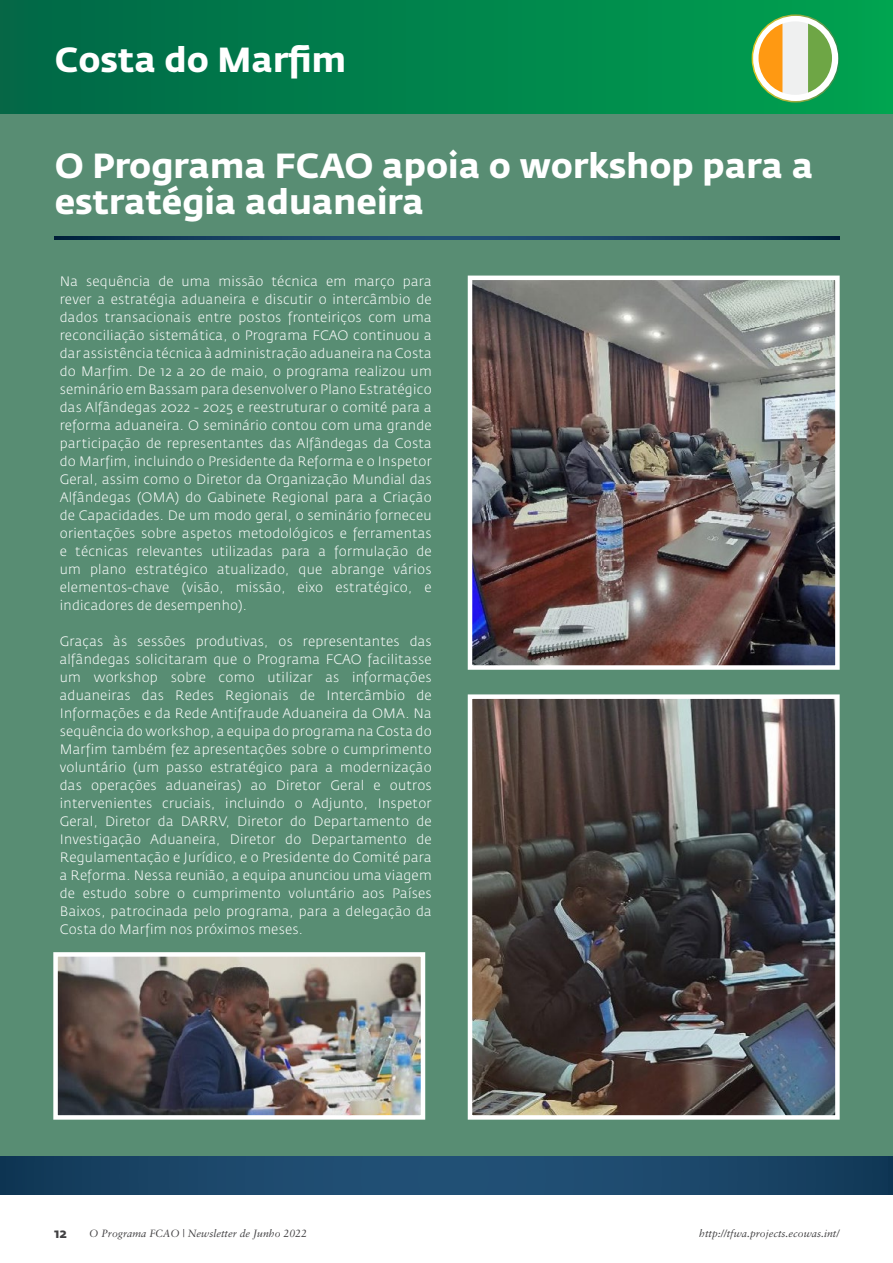
<style>
.page{position:relative;width:893px;height:1263px;background:#fff}
.page>*{position:absolute;margin:0;border:0;box-sizing:border-box;transform-origin:0 0}
.t1{font:700 34.5px/36px "Fedra Sans Std";color:#fff}
.t2{font:300 13.5px/18px "Fedra Sans Std";letter-spacing:.02em;color:#fff;text-align:justify}
.t3{font:700 13.5px "Fedra Sans Std";color:#414042}
.t4{font:italic 10.5px "Sabon LT Std";color:#414042}
</style>
<div class="page">
<div style="left:0;top:113px;width:893px;height:1082px;background:#588d73"></div>
<div style="left:0;top:0;width:893px;height:113px;background:linear-gradient(to right,#006647,#00a250)"></div>
<svg style="left:0;top:1157px;width:888px;height:38px;background:#1b4669"></svg>
<svg style="left:752px;top:15px;width:87px;height:87px"></svg>
<div style="left:752px;top:14px;width:88px;height:89px;border:2px solid #fff;border-radius:50%"></div>
<svg style="left:758px;top:21px;width:74px;height:74px"></svg>
<svg style="left:55px;top:236px;width:785px;height:4px;background:#153f60"></svg>
<img style="left:473px;top:281px;width:362px;height:384px">
<div style="left:468px;top:276px;width:372px;height:394px;border:4px solid #fff"></div>
<img style="left:473px;top:699px;width:362px;height:416px">
<div style="left:468px;top:694px;width:372px;height:426px;border:4px solid #fff"></div>
<img style="left:58px;top:957px;width:362px;height:158px">
<div style="left:53px;top:952px;width:372px;height:168px;border:4px solid #fff"></div>
<div style="left:888px;top:1157px;width:5px;height:38px;background:#0d3452"></div>
<h1 class="t1" style="left:55px;top:42px;width:293px">Costa do Marfim</h1>
<h1 class="t1" style="left:55px;top:148px;width:760px">O Programa FCAO apoia o workshop para a estratégia aduaneira</h1>
<p class="t2" style="left:60px;top:272px;width:373px">Na sequência de uma missão técnica em março para rever a estratégia aduaneira e discutir o intercâmbio de dados transacionais entre postos fronteiriços com uma reconciliação sistemática, o Programa FCAO continuou a dar assistência técnica à administração aduaneira na Costa do Marfim. De 12 a 20 de maio, o programa realizou um seminário em Bassam para desenvolver o Plano Estratégico das Alfândegas 2022 - 2025 e reestruturar o comité para a reforma aduaneira. O seminário contou com uma grande participação de representantes das Alfândegas da Costa do Marfim, incluindo o Presidente da Reforma e o Inspetor Geral, assim como o Diretor da Organização Mundial das Alfândegas (OMA) do Gabinete Regional para a Criação de Capacidades. De um modo geral, o seminário forneceu orientações sobre aspetos metodológicos e ferramentas e técnicas relevantes utilizadas para a formulação de um plano estratégico atualizado, que abrange vários elementos-chave (visão, missão, eixo estratégico, e indicadores de desempenho).</p>
<p class="t2" style="left:60px;top:632px;width:373px">Graças às sessões produtivas, os representantes das alfândegas solicitaram que o Programa FCAO facilitasse um workshop sobre como utilizar as informações aduaneiras das Redes Regionais de Intercâmbio de Informações e da Rede Antifraude Aduaneira da OMA. Na sequência do workshop, a equipa do programa na Costa do Marfim também fez apresentações sobre o cumprimento voluntário (um passo estratégico para a modernização das operações aduaneiras) ao Diretor Geral e outros intervenientes cruciais, incluindo o Adjunto, Inspetor Geral, Diretor da DARRV, Diretor do Departamento de Investigação Aduaneira, Diretor do Departamento de Regulamentação e Jurídico, e o Presidente do Comité para a Reforma. Nessa reunião, a equipa anunciou uma viagem de estudo sobre o cumprimento voluntário aos Países Baixos, patrocinada pelo programa, para a delegação da Costa do Marfim nos próximos meses.</p>
<p class="t3" style="left:54px;top:1225px;width:15px">12</p>
<p class="t4" style="left:89px;top:1227px;width:219px">O Programa FCAO | Newsletter de Junho 2022</p>
<p class="t4" style="left:699px;top:1227px;width:142px">http://tfwa.projects.ecowas.int/</p>
</div>
